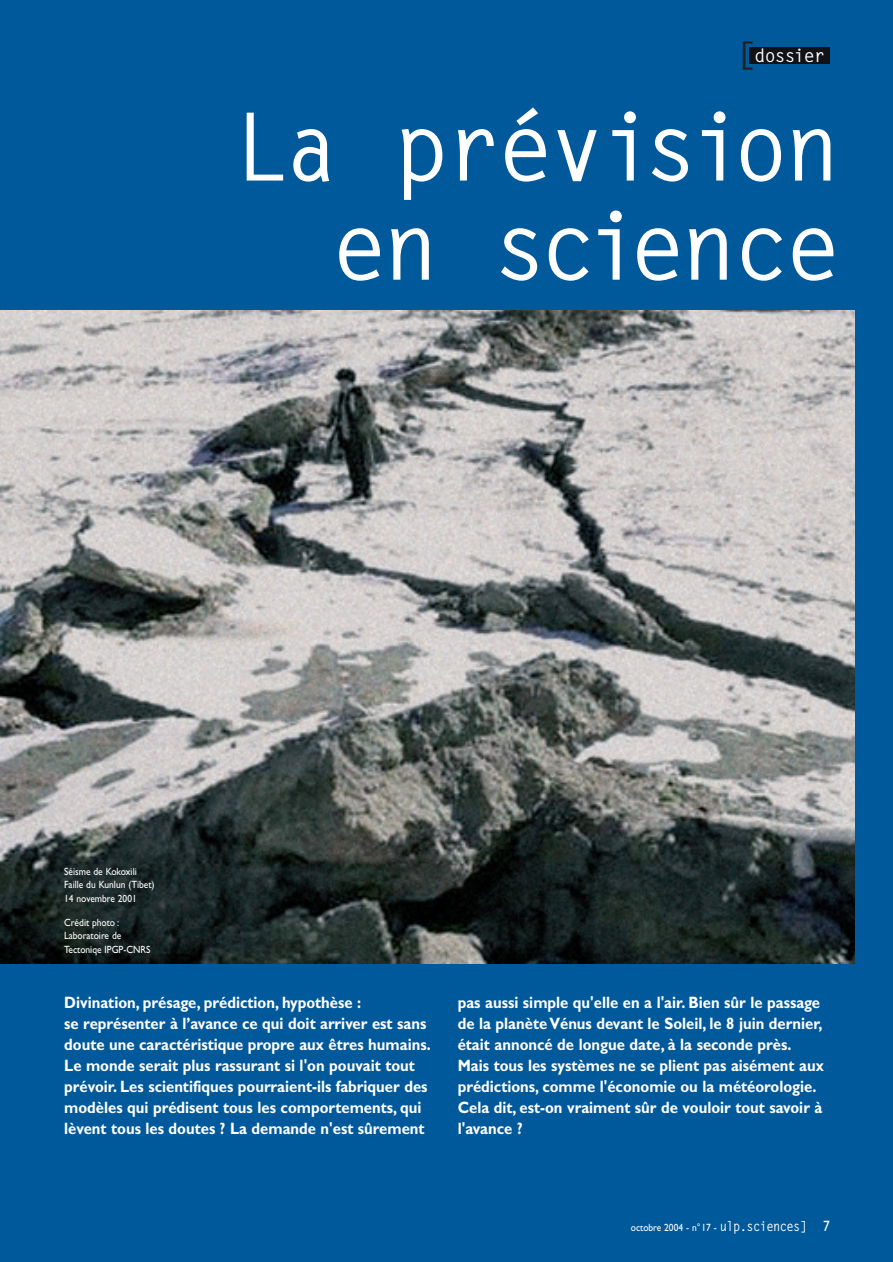
<style>
.page{position:relative;width:893px;height:1262px;background:#fff}
.page>*{position:absolute;margin:0;border:0;box-sizing:border-box;transform-origin:0 0}
.t1{font:700 94.2px/99.1px "Letter Gothic";letter-spacing:-.05em;color:#fff;text-align:right}
.t2{font:700 18.3px "Letter Gothic";letter-spacing:-.05em;color:#fff}
.t3{font:700 16.5px/21px "Gill Sans";color:#fff;scale:.9 1}
.t4{font:10.5px/13.5px "Gill Sans";color:#fff;scale:.9 1}
.s1{font-size:33.15px;color:#231f20}
.s2{font-family:"Letter Gothic";font-weight:700;font-size:13.5px}
.s3{font-size:15px}
</style>
<div class="page">
<div style="left:1px;top:0;width:891px;height:1262px;background:#00599a"></div>
<img style="left:1px;top:310px;width:854px;height:653px">
<div style="left:749px;top:47px;width:81px;height:17px;background:#101216"></div>
<p class="t2" style="left:737px;top:48px;width:89px"><span class="s1">[</span>dossier</p>
<h1 class="t1" style="left:232px;top:106px;width:610px">La prévision en science</h1>
<p class="t4" style="left:64px;top:865px;width:102px">Séisme de Kokoxili<br>Faille du Kunlun (Tibet)<br>14 novembre 2001</p>
<p class="t4" style="left:64px;top:916px;width:97px">Crédit photo :<br>Laboratoire de<br>Tectoniqe IPGP-CNRS</p>
<p class="t3" style="left:64px;top:993px;width:409px">Divination, présage, prédiction, hypothèse :<br>se représenter à l’avance ce qui doit arriver est sans doute une caractéristique propre aux êtres humains.<br>Le monde serait plus rassurant si l'on pouvait tout prévoir. Les scientifiques pourraient-ils fabriquer des modèles qui prédisent tous les comportements, qui lèvent tous les doutes ? La demande n'est sûrement</p>
<p class="t3" style="left:457px;top:993px;width:408px">pas aussi simple qu'elle en a l'air. Bien sûr le passage de la planète Vénus devant le Soleil, le 8 juin dernier, était annoncé de longue date, à la seconde près.<br>Mais tous les systèmes ne se plient pas aisément aux prédictions, comme l'économie ou la météorologie.<br>Cela dit, est-on vraiment sûr de vouloir tout savoir à l'avance ?</p>
<p class="t4" style="left:630px;top:1221px;width:223px">octobre 2004 - n°17 - <span class="s2">ulp.sciences]</span> <span class="s3">7</span></p>
</div>
